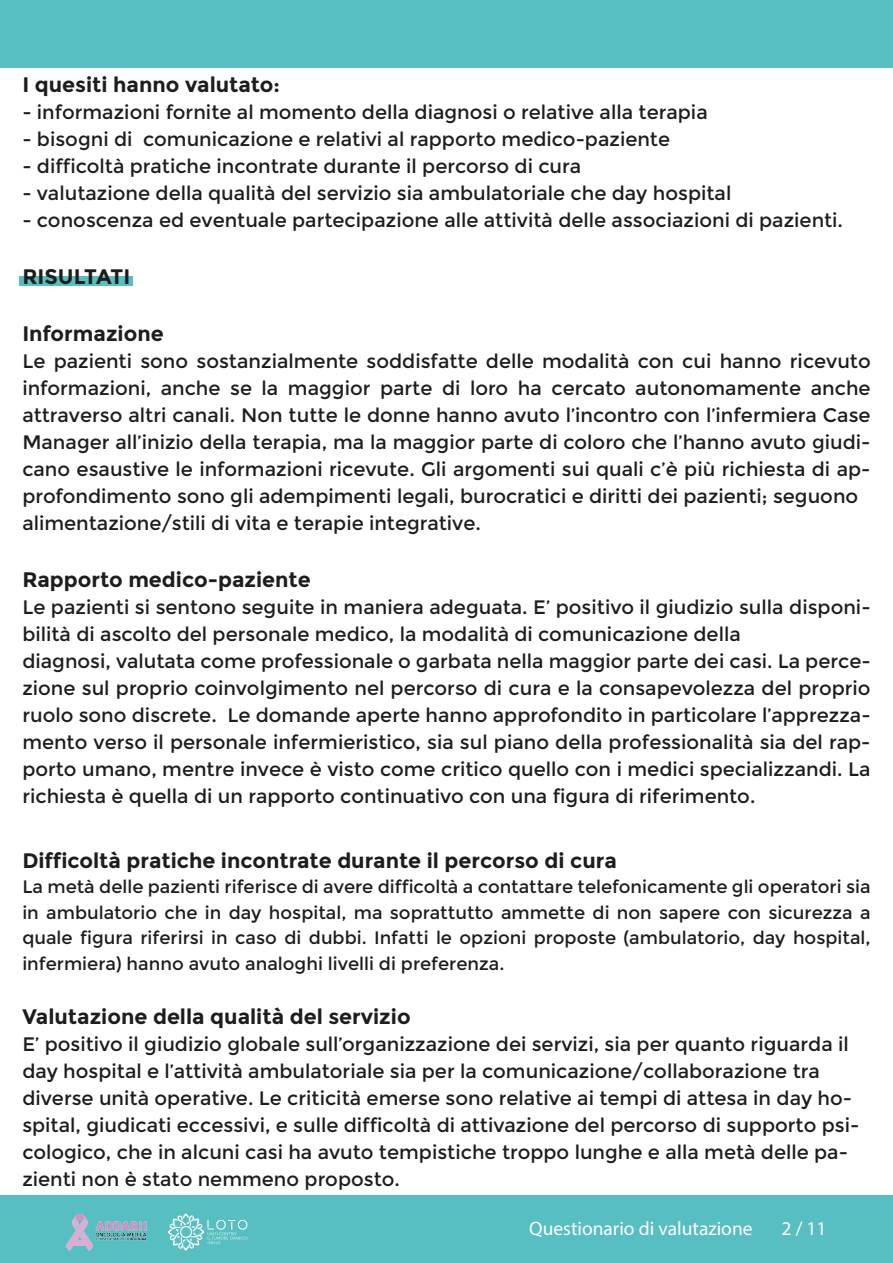
<style>
.page{position:relative;width:893px;height:1263px;background:#fff}
.page>*{position:absolute;margin:0;border:0;box-sizing:border-box;transform-origin:0 0}
.t1{font:700 21px "Montserrat";color:#1d1d1b}
.t2{font:19.5px/27px "Montserrat";color:#1d1d1b}
.t3{font:19.5px "Myriad Pro";color:#fff}
.t4{font:18px/25.5px "Montserrat";color:#1d1d1b;text-align:justify}
</style>
<div class="page">
<div style="left:19px;top:277px;width:114px;height:9px;background:#57bec2"></div>
<div style="left:0;top:0;width:893px;height:67px;background:#57bec2"></div>
<div style="left:0;top:1195px;width:893px;height:68px;background:#57bec2"></div>
<img style="left:66px;top:1214px;width:81px;height:37px">
<img style="left:167px;top:1213px;width:81px;height:38px">
<p class="t1" style="left:22px;top:72px;width:259px">I quesiti hanno valutato:</p>
<p class="t2" style="left:22px;top:99px;width:687px">- informazioni fornite al momento della diagnosi o relative alla terapia</p>
<p class="t2" style="left:22px;top:126px;width:649px">- bisogni di comunicazione e relativi al rapporto medico-paziente</p>
<p class="t2" style="left:22px;top:153px;width:560px">- difficoltà pratiche incontrate durante il percorso di cura</p>
<p class="t2" style="left:22px;top:180px;width:710px">- valutazione della qualità del servizio sia ambulatoriale che day hospital</p>
<p class="t2" style="left:22px;top:207px;width:822px">- conoscenza ed eventuale partecipazione alle attività delle associazioni di pazienti.</p>
<p class="t1" style="left:22px;top:264px;width:109px">RISULTATI</p>
<p class="t1" style="left:22px;top:321px;width:143px">Informazione</p>
<p class="t2" style="left:22px;top:348px;width:850px">Le pazienti sono sostanzialmente soddisfatte delle modalità con cui hanno ricevuto informazioni, anche se la maggior parte di loro ha cercato autonomamente anche attraverso altri canali. Non tutte le donne hanno avuto l’incontro con l’infermiera Case Manager all’inizio della terapia, ma la maggior parte di coloro che l’hanno avuto giudi&shy;cano esaustive le informazioni ricevute. Gli argomenti sui quali c’è più richiesta di ap&shy;profondimento sono gli adempimenti legali, burocratici e diritti dei pazienti; seguono alimentazione/stili di vita e terapie integrative.</p>
<p class="t1" style="left:22px;top:567px;width:290px">Rapporto medico-paziente</p>
<p class="t2" style="left:22px;top:594px;width:850px">Le pazienti si sentono seguite in maniera adeguata. E’ positivo il giudizio sulla disponi&shy;bilità di ascolto del personale medico, la modalità di comunicazione della<br>diagnosi, valutata come professionale o garbata nella maggior parte dei casi. La perce&shy;zione sul proprio coinvolgimento nel percorso di cura e la consapevolezza del proprio ruolo sono discrete. Le domande aperte hanno approfondito in particolare l’apprezza&shy;mento verso il personale infermieristico, sia sul piano della professionalità sia del rap&shy;porto umano, mentre invece è visto come critico quello con i medici specializzandi. La richiesta è quella di un rapporto continuativo con una figura di riferimento.</p>
<p class="t1" style="left:22px;top:848px;width:596px">Difficoltà pratiche incontrate durante il percorso di cura</p>
<p class="t4" style="left:22px;top:874px;width:850px">La metà delle pazienti riferisce di avere difficoltà a contattare telefonicamente gli operatori sia in ambulatorio che in day hospital, ma soprattutto ammette di non sapere con sicurezza a quale figura riferirsi in caso di dubbi. Infatti le opzioni proposte (ambulatorio, day hospital, infermiera) hanno avuto analoghi livelli di preferenza.</p>
<p class="t1" style="left:22px;top:1004px;width:390px">Valutazione della qualità del servizio</p>
<p class="t2" style="left:22px;top:1031px;width:838px">E’ positivo il giudizio globale sull’organizzazione dei servizi, sia per quanto riguarda il day hospital e l’attività ambulatoriale sia per la comunicazione/collaborazione tra diverse unità operative. Le criticità emerse sono relative ai tempi di attesa in day ho&shy;spital, giudicati eccessivi, e sulle difficoltà di attivazione del percorso di supporto psi&shy;cologico, che in alcuni casi ha avuto tempistiche troppo lunghe e alla metà delle pa&shy;zienti non è stato nemmeno proposto.</p>
<p class="t3" style="left:529px;top:1216px;width:225px">Questionario di valutazione</p>
<p class="t3" style="left:781px;top:1216px;width:46px">2 / 11</p>
</div>
